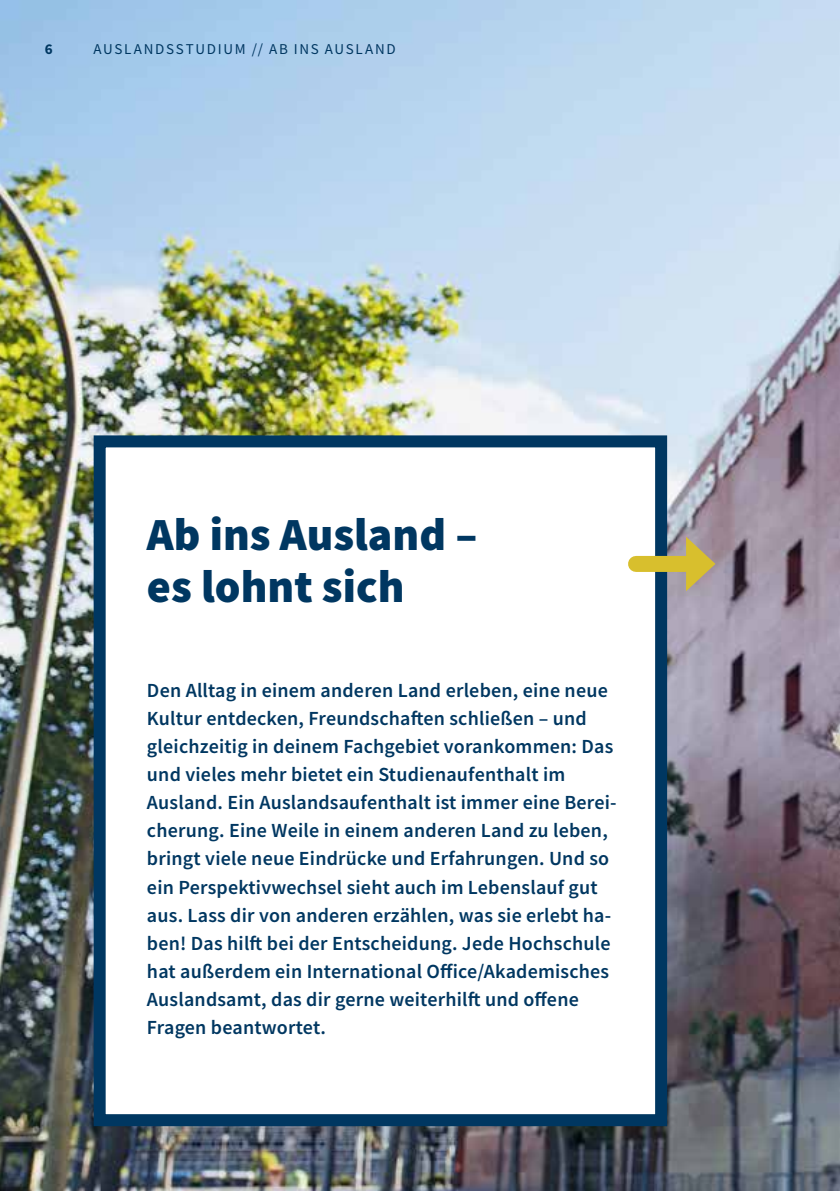
<style>
.page{position:relative;width:840px;height:1191px;background:#fff}
.page>*{position:absolute;margin:0;border:0;box-sizing:border-box;transform-origin:0 0}
.t1{font:900 46px/52px "Source Sans Pro";color:#003761}
.t2{font:600 20px/28px "Source Sans Pro";letter-spacing:.01em;color:#003761}
.t3{font:15px "Source Sans Pro";letter-spacing:.11em;color:#003761}
.t4{font:700 15px "Source Sans Pro";color:#003761}
</style>
<div class="page">
<img style="left:0;top:0;width:839px;height:1191px">
<div style="left:94px;top:435px;width:572px;height:691px;background:#fff;border:12px solid #003761"></div>
<div style="left:635px;top:556px;width:62px;height:16px;background:#d8bf2d"></div>
<svg style="left:685px;top:536px;width:30px;height:55px;background:#bdaa69"></svg>
<p class="t4" style="left:45px;top:39px;width:9px">6</p>
<p class="t3" style="left:94px;top:40px;width:303px">AUSLANDSSTUDIUM // AB INS AUSLAND</p>
<h1 class="t1" style="left:147px;top:508px;width:332px">Ab ins Ausland – es lohnt sich</h1>
<p class="t2" style="left:147px;top:676px;width:471px">Den Alltag in einem anderen Land erleben, eine neue Kultur entdecken, Freundschafen schließen – und gleichzeitig in deinem Fachgebiet vorankommen: Das und vieles mehr bietet ein Studienaufenthalt im Ausland. Ein Auslandsaufenthalt ist immer eine Berei&shy;cherung. Eine Weile in einem anderen Land zu leben, bringt viele neue Eindrücke und Erfahrungen. Und so ein Perspektivwechsel sieht auch im Lebenslauf gut aus. Lass dir von anderen erzählen, was sie erlebt ha&shy;ben! Das hilf bei der Entscheidung. Jede Hochschule hat außerdem ein International Ofice/Akademisches Auslandsamt, das dir gerne weiterhilf und ofene Fragen beantwortet.</p>
</div>
